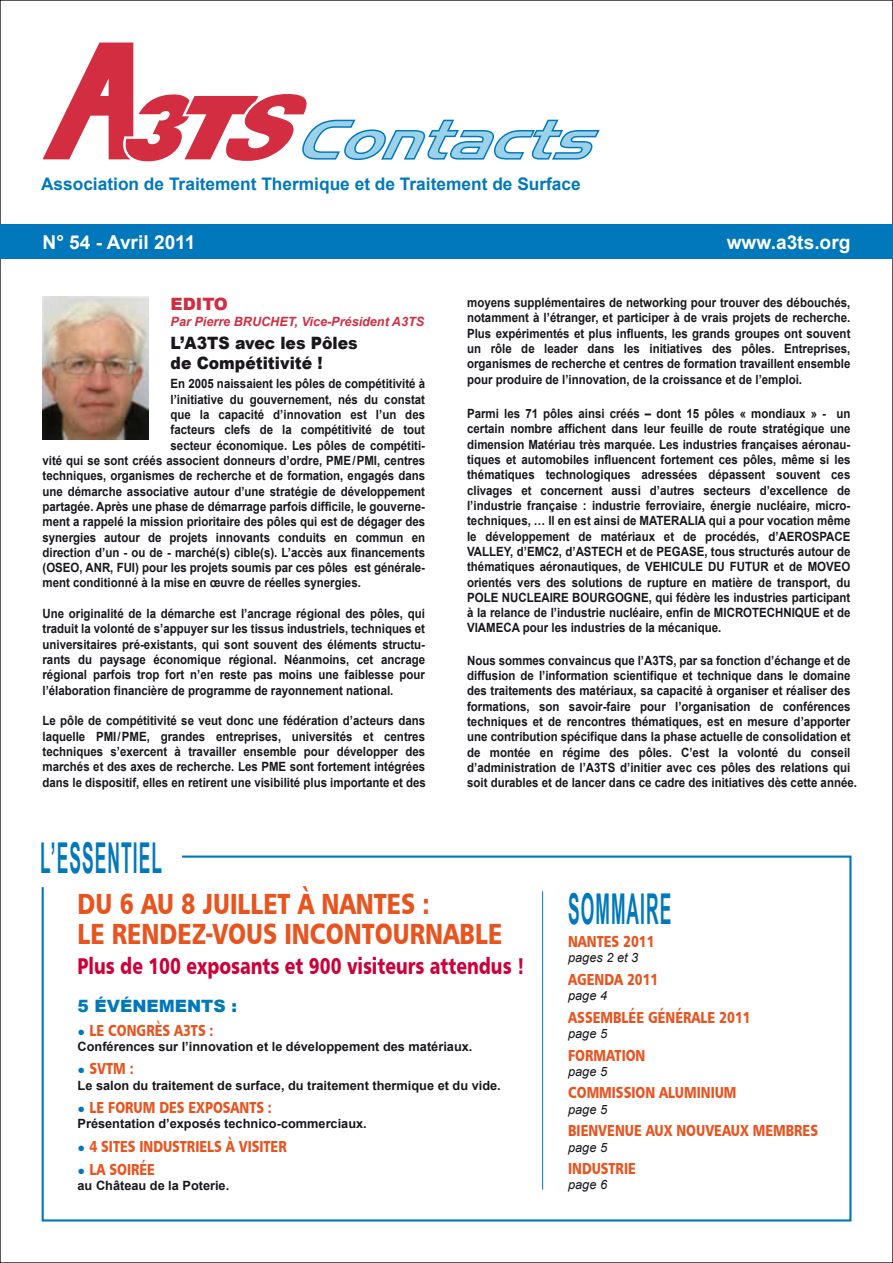
<style>
.page{position:relative;width:893px;height:1263px;background:#fff}
.page>*{position:absolute;margin:0;border:0;box-sizing:border-box;transform-origin:0 0}
.t1{font:700 42.45px "Arial Narrow";letter-spacing:.05em;color:#0078bb;scale:.5 1}
.t2{font:29.25px/29.7px "Humanist 777 BT Black B";color:#e85420;scale:.8 1}
.t3{font:22.8px "Humanist 777 BT Black B";color:#cd0039;scale:.78 1}
.t4{font:700 19.2px "Arial";color:#fff}
.t5{font:700 17.25px "Arial";color:#0078bb}
.t6{font:900 16.95px/20.4px "Arial";color:#1a171c;scale:.92 1}
.t7{font:900 16.95px "Arial";color:#0078bb}
.t8{font:900 16.95px "Arial";color:#d22d40}
.t9{font:15.9px "Humanist 777 BT Black B";color:#e85420;scale:.8 1}
.t10{font:700 12.75px/15.3px "Arial";color:#1a171c;text-align:justify;scale:.9 1}
.t11{font:700 12.75px "Arial";color:#1a171c}
.t12{font:italic 12.75px "Arial";color:#1a171c}
.t13{font:italic 700 12.75px "Arial";color:#d22d40}
.s1{font-family:"Arial";font-weight:900;font-size:12.75px;color:#0078bb}
</style>
<div class="page">
<div style="left:0;top:225px;width:893px;height:34px;background:#0078bb"></div>
<svg style="left:43px;top:43px;width:557px;height:118px"></svg>
<svg style="left:41px;top:855px;width:811px;height:367px"></svg>
<img style="left:42px;top:297px;width:107px;height:143px">
<hr style="left:542px;top:891px;width:1px;height:299px;background:#0078bb">
<p class="t5" style="left:41px;top:173px;width:541px">Association de Traitement Thermique et de Traitement de Surface</p>
<p class="t4" style="left:43px;top:230px;width:155px">N° 54 - Avril 2011</p>
<p class="t4" style="left:727px;top:230px;width:125px">www.a3ts.org</p>
<p class="t8" style="left:171px;top:292px;width:59px">EDITO</p>
<p class="t13" style="left:171px;top:313px;width:255px">Par Pierre BRUCHET, Vice-Président A3TS</p>
<p class="t6" style="left:171px;top:332px;width:205px">L’A3TS avec les Pôles de Compétitivité !</p>
<p class="t10" style="left:171px;top:377px;width:284px">En 2005 naissaient les pôles de compétitivité à</p>
<p class="t10" style="left:171px;top:392px;width:284px">l’initiative du gouvernement, nés du constat</p>
<p class="t10" style="left:171px;top:407px;width:284px">que la capacité d’innovation est l’un des</p>
<p class="t10" style="left:171px;top:423px;width:284px">facteurs clefs de la compétitivité de tout</p>
<p class="t10" style="left:171px;top:438px;width:284px">secteur économique. Les pôles de compétiti-</p>
<p class="t10" style="left:43px;top:453px;width:427px">vité qui se sont créés associent donneurs d’ordre, PME/PMI, centres</p>
<p class="t10" style="left:43px;top:469px;width:427px">techniques, organismes de recherche et de formation, engagés dans</p>
<p class="t10" style="left:43px;top:484px;width:427px">une démarche associative autour d’une stratégie de développement</p>
<p class="t10" style="left:43px;top:499px;width:427px">partagée. Après une phase de démarrage parfois difficile, le gouverne-</p>
<p class="t10" style="left:43px;top:514px;width:427px">ment a rappelé la mission prioritaire des pôles qui est de dégager des</p>
<p class="t10" style="left:43px;top:530px;width:427px">synergies autour de projets innovants conduits en commun en</p>
<p class="t10" style="left:43px;top:545px;width:427px">direction d’un - ou de - marché(s) cible(s). L’accès aux financements</p>
<p class="t10" style="left:43px;top:560px;width:427px">(OSEO, ANR, FUI) pour les projets soumis par ces pôles est générale-</p>
<p class="t10" style="left:43px;top:576px;width:355px">ment conditionné à la mise en œuvre de réelles synergies.</p>
<p class="t10" style="left:43px;top:606px;width:427px">Une originalité de la démarche est l’ancrage régional des pôles, qui traduit la volonté de s’appuyer sur les tissus industriels, techniques et universitaires pré-existants, qui sont souvent des éléments structu&shy;rants du paysage économique régional. Néanmoins, cet ancrage régional parfois trop fort n’en reste pas moins une faiblesse pour l’élaboration financière de programme de rayonnement national.</p>
<p class="t10" style="left:43px;top:713px;width:428px">Le pôle de compétitivité se veut donc une fédération d’acteurs dans laquelle PMI/PME, grandes entreprises, universités et centres techniques s’exercent à travailler ensemble pour développer des marchés et des axes de recherche. Les PME sont fortement intégrées dans le dispositif, elles en retirent une visibilité plus importante et des</p>
<p class="t1" style="left:40px;top:833px;width:246px">L’ESSENTIEL</p>
<p class="t10" style="left:467px;top:295px;width:427px">moyens supplémentaires de networking pour trouver des débouchés, notamment à l’étranger, et participer à de vrais projets de recherche.<br>Plus expérimentés et plus influents, les grands groupes ont souvent un rôle de leader dans les initiatives des pôles. Entreprises, organismes de recherche et centres de formation travaillent ensemble pour produire de l’innovation, de la croissance et de l’emploi.</p>
<p class="t10" style="left:467px;top:406px;width:427px">Parmi les 71 pôles ainsi créés – dont 15 pôles « mondiaux » - un certain nombre affichent dans leur feuille de route stratégique une dimension Matériau très marquée. Les industries françaises aéronau&shy;tiques et automobiles influencent fortement ces pôles, même si les thématiques technologiques adressées dépassent souvent ces clivages et concernent aussi d’autres secteurs d’excellence de l’industrie française : industrie ferroviaire, énergie nucléaire, micro&shy;techniques, … Il en est ainsi de MATERALIA qui a pour vocation même le développement de matériaux et de procédés, d’AEROSPACE VALLEY, d’EMC2, d’ASTECH et de PEGASE, tous structurés autour de thématiques aéronautiques, de VEHICULE DU FUTUR et de MOVEO orientés vers des solutions de rupture en matière de transport, du POLE NUCLEAIRE BOURGOGNE, qui fédère les industries participant à la relance de l’industrie nucléaire, enfin de MICROTECHNIQUE et de VIAMECA pour les industries de la mécanique.</p>
<p class="t10" style="left:467px;top:653px;width:435px;text-align:left">Nous sommes convaincus que l’A3TS, par sa fonction d’échange et de diffusion de l’information scientifique et technique dans le domaine des traitements des matériaux, sa capacité à organiser et réaliser des formations, son savoir-faire pour l’organisation de conférences techniques et de rencontres thématiques, est en mesure d’apporter une contribution spécifique dans la phase actuelle de consolidation et de montée en régime des pôles. C’est la volonté du conseil d’administration de l’A3TS d’initier avec ces pôles des relations qui soit durables et de lancer dans ce cadre des initiatives dès cette année.</p>
<p class="t2" style="left:78px;top:888px;width:532px">DU 6 AU 8 JUILLET À NANTES :<br>LE RENDEZ-VOUS INCONTOURNABLE</p>
<p class="t3" style="left:78px;top:951px;width:575px">Plus de 100 exposants et 900 visiteurs attendus !</p>
<p class="t7" style="left:78px;top:994px;width:161px">5 ÉVÉNEMENTS :</p>
<p class="t9" style="left:78px;top:1020px;width:171px"><span class="s1">●</span> LE CONGRÈS A3TS :</p>
<p class="t11" style="left:78px;top:1038px;width:396px">Conférences sur l’innovation et le développement des matériaux.</p>
<p class="t9" style="left:78px;top:1058px;width:72px"><span class="s1">●</span> SVTM :</p>
<p class="t11" style="left:78px;top:1077px;width:425px">Le salon du traitement de surface, du traitement thermique et du vide.</p>
<p class="t9" style="left:78px;top:1097px;width:244px"><span class="s1">●</span> LE FORUM DES EXPOSANTS :</p>
<p class="t11" style="left:78px;top:1115px;width:291px">Présentation d’exposés technico-commerciaux.</p>
<p class="t9" style="left:78px;top:1136px;width:263px"><span class="s1">●</span> 4 SITES INDUSTRIELS À VISITER</p>
<p class="t9" style="left:78px;top:1159px;width:98px"><span class="s1">●</span> LA SOIRÉE</p>
<p class="t11" style="left:78px;top:1177px;width:153px">au Château de la Poterie.</p>
<p class="t1" style="left:568px;top:884px;width:208px">SOMMAIRE</p>
<p class="t9" style="left:568px;top:931px;width:110px">NANTES 2011</p>
<p class="t12" style="left:568px;top:950px;width:72px">pages 2 et 3</p>
<p class="t9" style="left:568px;top:969px;width:114px">AGENDA 2011</p>
<p class="t12" style="left:568px;top:987px;width:41px">page 4</p>
<p class="t9" style="left:568px;top:1007px;width:230px">ASSEMBLÉE GÉNÉRALE 2011</p>
<p class="t12" style="left:568px;top:1025px;width:41px">page 5</p>
<p class="t9" style="left:568px;top:1045px;width:98px">FORMATION</p>
<p class="t12" style="left:568px;top:1063px;width:41px">page 5</p>
<p class="t9" style="left:568px;top:1083px;width:212px">COMMISSION ALUMINIUM</p>
<p class="t12" style="left:568px;top:1101px;width:41px">page 5</p>
<p class="t9" style="left:568px;top:1120px;width:314px">BIENVENUE AUX NOUVEAUX MEMBRES</p>
<p class="t12" style="left:568px;top:1139px;width:41px">page 5</p>
<p class="t9" style="left:568px;top:1158px;width:86px">INDUSTRIE</p>
<p class="t12" style="left:568px;top:1177px;width:41px">page 6</p>
</div>
